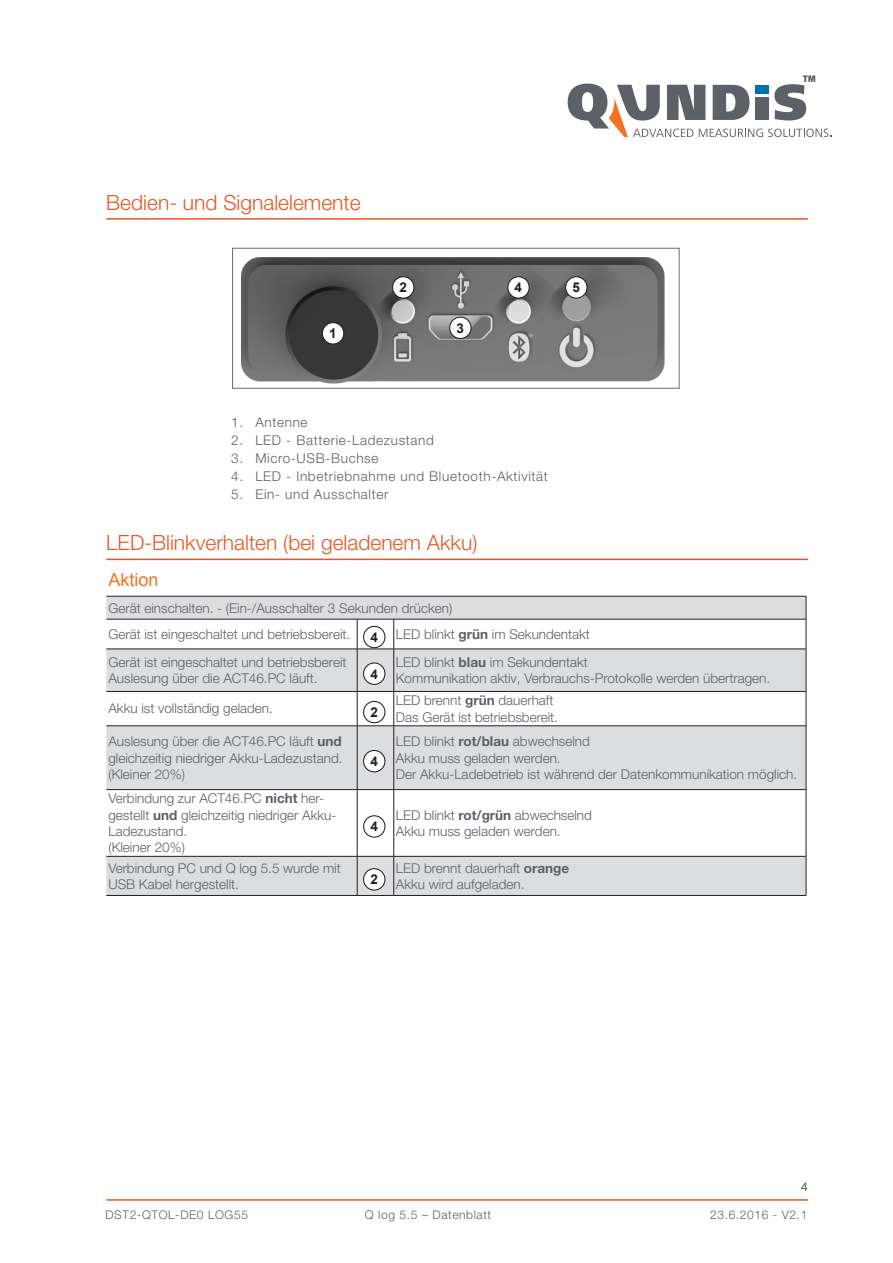
<style>
.page{position:relative;width:893px;height:1263px;background:#fff}
.page>*{position:absolute;margin:0;border:0;box-sizing:border-box;transform-origin:0 0}
._1_Subline_im_Balken{font:300 21px "Helvetica Neue LT Pro";color:#e75824}
.t1{font:18px "Arial";color:#f47321}
.TAB_Copy{font:300 13.5px/16.2px "Helvetica Neue LT Pro";color:#5d6067}
.Copy_9_12_lb{font:300 13.5px "Helvetica Neue LT Pro";letter-spacing:.05em;color:#5d6067}
.t2{font:700 13.5px "Arial";color:#231f20}
.t3{font:300 12px "Helvetica Neue LT Pro";letter-spacing:.05em;color:#5d6067}
.s1{font-weight:700}
</style>
<div class="page">
<hr style="left:106px;top:1199px;width:702px;height:2px;background:#e75824">
<svg style="left:568px;top:75px;width:263px;height:62px"></svg>
<hr style="left:106px;top:218px;width:702px;height:2px;background:#e75824">
<hr style="left:106px;top:559px;width:702px;height:1px;background:#e75824">
<svg style="left:106px;top:597px;width:700px;height:298px;fill:#dcdddf"></svg>
<svg style="left:806px;top:596px;width:1px;height:23px"></svg>
<hr style="left:106px;top:619px;width:251px;height:1px;background:#231f20">
<hr style="left:357px;top:619px;width:37px;height:1px;background:#231f20">
<hr style="left:357px;top:619px;width:1px;height:30px;background:#231f20">
<hr style="left:394px;top:619px;width:412px;height:1px;background:#231f20">
<hr style="left:393px;top:619px;width:1px;height:30px;background:#231f20">
<hr style="left:806px;top:619px;width:1px;height:30px;background:#231f20">
<hr style="left:106px;top:649px;width:251px;height:1px;background:#231f20">
<hr style="left:357px;top:649px;width:37px;height:1px;background:#231f20">
<hr style="left:357px;top:649px;width:1px;height:42px;background:#231f20">
<hr style="left:394px;top:649px;width:412px;height:1px;background:#231f20">
<hr style="left:393px;top:649px;width:1px;height:42px;background:#231f20">
<hr style="left:806px;top:649px;width:1px;height:42px;background:#231f20">
<hr style="left:106px;top:691px;width:251px;height:1px;background:#231f20">
<hr style="left:357px;top:691px;width:37px;height:1px;background:#231f20">
<hr style="left:357px;top:692px;width:1px;height:34px;background:#231f20">
<hr style="left:394px;top:691px;width:412px;height:1px;background:#231f20">
<hr style="left:393px;top:692px;width:1px;height:34px;background:#231f20">
<hr style="left:806px;top:692px;width:1px;height:34px;background:#231f20">
<hr style="left:106px;top:725px;width:251px;height:1px;background:#231f20">
<hr style="left:357px;top:725px;width:37px;height:1px;background:#231f20">
<hr style="left:357px;top:726px;width:1px;height:63px;background:#231f20">
<hr style="left:394px;top:725px;width:412px;height:1px;background:#231f20">
<hr style="left:393px;top:726px;width:1px;height:63px;background:#231f20">
<hr style="left:806px;top:726px;width:1px;height:63px;background:#231f20">
<hr style="left:106px;top:789px;width:251px;height:1px;background:#231f20">
<hr style="left:357px;top:789px;width:37px;height:1px;background:#231f20">
<hr style="left:357px;top:790px;width:1px;height:66px;background:#231f20">
<hr style="left:394px;top:789px;width:412px;height:1px;background:#231f20">
<hr style="left:393px;top:790px;width:1px;height:66px;background:#231f20">
<hr style="left:806px;top:790px;width:1px;height:66px;background:#231f20">
<hr style="left:106px;top:856px;width:251px;height:1px;background:#231f20">
<hr style="left:357px;top:856px;width:37px;height:1px;background:#231f20">
<hr style="left:357px;top:856px;width:1px;height:39px;background:#231f20">
<hr style="left:394px;top:856px;width:412px;height:1px;background:#231f20">
<hr style="left:393px;top:856px;width:1px;height:39px;background:#231f20">
<hr style="left:806px;top:856px;width:1px;height:39px;background:#231f20">
<hr style="left:106px;top:895px;width:251px;height:1px;background:#231f20">
<hr style="left:357px;top:895px;width:37px;height:1px;background:#231f20">
<hr style="left:394px;top:895px;width:412px;height:1px;background:#231f20">
<hr style="left:106px;top:596px;width:251px;height:1px;background:#231f20">
<hr style="left:357px;top:596px;width:37px;height:1px;background:#231f20">
<hr style="left:394px;top:596px;width:412px;height:1px;background:#231f20">
<div style="left:364px;top:626px;width:21px;height:22px;background:#fff;border-radius:50%"></div>
<div style="left:363px;top:626px;width:22px;height:22px;border:1px solid #231f20;border-radius:50%"></div>
<div style="left:364px;top:663px;width:21px;height:21px;background:#fff;border-radius:50%"></div>
<div style="left:363px;top:662px;width:22px;height:23px;border:1px solid #231f20;border-radius:50%"></div>
<div style="left:364px;top:701px;width:21px;height:22px;background:#fff;border-radius:50%"></div>
<div style="left:363px;top:701px;width:22px;height:22px;border:1px solid #231f20;border-radius:50%"></div>
<div style="left:364px;top:750px;width:21px;height:22px;background:#fff;border-radius:50%"></div>
<div style="left:363px;top:750px;width:22px;height:22px;border:1px solid #231f20;border-radius:50%"></div>
<div style="left:364px;top:816px;width:21px;height:21px;background:#fff;border-radius:50%"></div>
<div style="left:363px;top:815px;width:22px;height:23px;border:1px solid #231f20;border-radius:50%"></div>
<div style="left:364px;top:869px;width:21px;height:21px;background:#fff;border-radius:50%"></div>
<div style="left:363px;top:868px;width:22px;height:22px;border:1px solid #231f20;border-radius:50%"></div>
<div style="left:232px;top:248px;width:447px;height:141px;border:1px solid #6c6d70"></div>
<img style="left:241px;top:257px;width:424px;height:127px">
<div style="left:322px;top:323px;width:22px;height:21px;background:#fff;border-radius:50%"></div>
<div style="left:322px;top:322px;width:22px;height:23px;border:1px solid #231f20;border-radius:50%"></div>
<div style="left:393px;top:277px;width:21px;height:21px;background:#fff;border-radius:50%"></div>
<div style="left:392px;top:276px;width:22px;height:23px;border:1px solid #231f20;border-radius:50%"></div>
<div style="left:508px;top:277px;width:21px;height:21px;background:#fff;border-radius:50%"></div>
<div style="left:507px;top:276px;width:23px;height:23px;border:1px solid #231f20;border-radius:50%"></div>
<div style="left:566px;top:277px;width:21px;height:21px;background:#fff;border-radius:50%"></div>
<div style="left:565px;top:276px;width:22px;height:23px;border:1px solid #231f20;border-radius:50%"></div>
<div style="left:450px;top:317px;width:21px;height:21px;background:#fff;border-radius:50%"></div>
<div style="left:449px;top:317px;width:23px;height:22px;border:1px solid #231f20;border-radius:50%"></div>
<p class="_1_Subline_im_Balken" style="left:106px;top:189px;width:256px">Bedien- und Signalelemente</p>
<p class="t2" style="left:329px;top:324px;width:9px">1</p>
<p class="t2" style="left:399px;top:279px;width:9px">2</p>
<p class="t2" style="left:515px;top:279px;width:9px">4</p>
<p class="t2" style="left:572px;top:279px;width:9px">5</p>
<p class="t2" style="left:456px;top:319px;width:9px">3</p>
<p class="Copy_9_12_lb" style="left:231px;top:414px;width:78px">1. Antenne</p>
<p class="Copy_9_12_lb" style="left:231px;top:432px;width:204px">2. LED - Batterie-Ladezustand</p>
<p class="Copy_9_12_lb" style="left:231px;top:450px;width:149px">3. Micro-USB-Buchse</p>
<p class="Copy_9_12_lb" style="left:231px;top:468px;width:318px">4. LED - Inbetriebnahme und Bluetooth-Aktivität</p>
<p class="Copy_9_12_lb" style="left:231px;top:486px;width:159px">5. Ein- und Ausschalter</p>
<p class="_1_Subline_im_Balken" style="left:106px;top:530px;width:373px">LED-Blinkverhalten (bei geladenem Akku)</p>
<p class="t1" style="left:108px;top:568px;width:52px">Aktion</p>
<p class="TAB_Copy" style="left:108px;top:599px;width:345px">Gerät einschalten. - (Ein-/Ausschalter 3 Sekunden drücken)</p>
<p class="TAB_Copy" style="left:108px;top:626px;width:243px">Gerät ist eingeschaltet und betriebsbereit.</p>
<p class="t2" style="left:370px;top:628px;width:9px">4</p>
<p class="TAB_Copy" style="left:396px;top:626px;width:196px">LED blinkt <span class="s1">grün</span> im Sekundentakt</p>
<p class="TAB_Copy" style="left:108px;top:654px;width:240px">Gerät ist eingeschaltet und betriebsbereit</p>
<p class="TAB_Copy" style="left:108px;top:670px;width:211px">Auslesung über die ACT46.PC läuft.</p>
<p class="t2" style="left:370px;top:665px;width:9px">4</p>
<p class="TAB_Copy" style="left:396px;top:654px;width:376px">LED blinkt <span class="s1">blau</span> im Sekundentakt<br>Kommunikation aktiv, Verbrauchs-Protokolle werden übertragen.</p>
<p class="TAB_Copy" style="left:108px;top:700px;width:166px">Akku ist vollständig geladen.</p>
<p class="t2" style="left:370px;top:703px;width:9px">2</p>
<p class="TAB_Copy" style="left:396px;top:692px;width:164px">LED brennt <span class="s1">grün</span> dauerhaft<br>Das Gerät ist betriebsbereit.</p>
<p class="TAB_Copy" style="left:108px;top:733px;width:236px;text-align:justify">Auslesung über die ACT46.PC läuft <span class="s1">und </span>gleichzeitig niedriger Akku-Ladezustand. (Kleiner 20%)</p>
<p class="TAB_Copy" style="left:396px;top:733px;width:403px">LED blinkt <span class="s1">rot/blau</span> abwechselnd<br>Akku muss geladen werden.<br>Der Akku-Ladebetrieb ist während der Datenkommunikation möglich.</p>
<p class="t2" style="left:370px;top:752px;width:9px">4</p>
<p class="TAB_Copy" style="left:108px;top:790px;width:230px">Verbindung zur ACT46.PC <span class="s1">nicht</span> her&shy;gestellt <span class="s1">und</span> gleichzeitig niedriger Akku-<br>Ladezustand.<br>(Kleiner 20%)</p>
<p class="t2" style="left:370px;top:818px;width:9px">4</p>
<p class="TAB_Copy" style="left:396px;top:806px;width:198px">LED blinkt <span class="s1">rot/grün</span> abwechselnd<br>Akku muss geladen werden.</p>
<p class="TAB_Copy" style="left:108px;top:859px;width:234px">Verbindung PC und Q log 5.5 wurde mit<br>USB Kabel hergestellt.</p>
<p class="t2" style="left:370px;top:870px;width:9px">2</p>
<p class="TAB_Copy" style="left:396px;top:859px;width:175px">LED brennt dauerhaft <span class="s1">orange<br></span>Akku wird aufgeladen.</p>
<p class="t3" style="left:801px;top:1179px;width:8px">4</p>
<p class="t3" style="left:105px;top:1207px;width:144px">DST2-QTOL-DE0 LOG55</p>
<p class="t3" style="left:365px;top:1207px;width:128px">Q log 5.5 – Datenblatt</p>
<p class="t3" style="left:710px;top:1207px;width:99px">23.6.2016 - V2.1</p>
</div>
